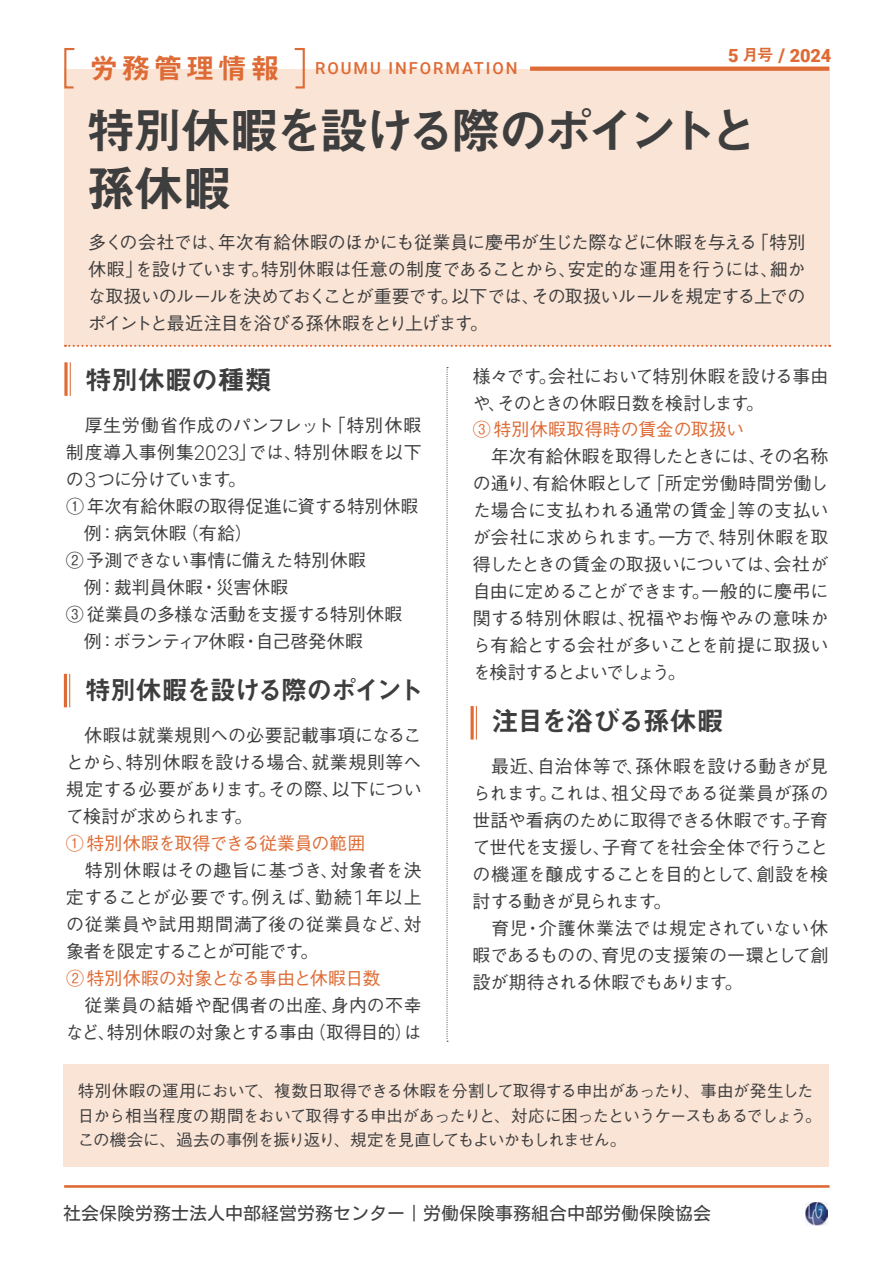
<style>
.page{position:relative;width:893px;height:1263px;background:#fff}
.page>*{position:absolute;margin:0;border:0;box-sizing:border-box;transform-origin:0 0}
.t1{font:49.5px/58.5px "Midashi Go Pr 6 N MB31 90 msp RKSJ H";letter-spacing:-.085em;color:#3e3e3f}
.t2{font:27px "Midashi Go Pr 6 N MB31 90 msp RKSJ H";letter-spacing:-.055em;color:#3e3e3f}
.t3{font:27px "Midashi Go Pr 6 N MB31 90 msp RKSJ H";letter-spacing:-.025em;color:#3e3e3f}
.t4{font:26.7px "Midashi Go Pr 6 N MB31 90 msp RKSJ H";letter-spacing:-.065em;color:#3e3e3f}
.t5{font:900 18.15px "Roboto";color:#de6b35}
.t6{font:18px/27px "Gothic BBB Pr 6 N Medium 90 msp RKSJ H";letter-spacing:-.02em;color:#3e3e3f;text-align:justify}
.t7{font:18px/27px "Gothic BBB Pr 6 N Medium 90 msp RKSJ H";letter-spacing:.01em;color:#3e3e3f;text-align:right}
.t8{font:18px/27px "Gothic BBB Pr 6 N Medium 90 msp RKSJ H";letter-spacing:-.04em;color:#3e3e3f}
.t9{font:18px "Motoya L Cedar W3 90 ms RKSJ H";color:#3f3f40}
.t10{font:18px "Gothic BBB Pr 6 N Medium 90 msp RKSJ H";letter-spacing:-.015em;color:#de6b35}
.t11{font:18px "Gothic BBB Pr 6 N Medium 90 msp RKSJ H";letter-spacing:.005em;color:#de6b35}
.t12{font:16.5px/24.5px "Gothic BBB Pr 6 N Medium 90 msp RKSJ H";letter-spacing:-.05em;color:#3e3e3f}
.t13{font:500 16.5px "Roboto";letter-spacing:.12em;color:#de6b35}
.s1{font-family:"Midashi Go Pr 6 N MB31 90 msp RKSJ H";font-weight:400;font-size:16.5px}
.s2{font-size:18.9px}
.s3{font-family:"Midashi Go Pr 6 N MB31 90 msp RKSJ H";font-weight:400;font-size:28.8px}
.s4{font-family:"Roboto";font-weight:300;font-size:20.7px}
</style>
<div class="page">
<img style="left:805px;top:1202px;width:22px;height:23px">
<div style="left:63px;top:1065px;width:765px;height:102px;background:#fae4d5"></div>
<div style="left:64px;top:69px;width:765px;height:277px;background:#fae4d5"></div>
<svg style="left:65px;top:345px;width:765px;height:2px"></svg>
<svg style="left:530px;top:67px;width:299px;height:4px"></svg>
<svg style="left:64px;top:48px;width:11px;height:41px"></svg>
<svg style="left:294px;top:48px;width:11px;height:41px"></svg>
<hr style="left:64px;top:1185px;width:765px;height:3px;background:#de6b35">
<hr style="left:70px;top:362px;width:1px;height:34px;background:#de6b35">
<svg style="left:64px;top:362px;width:4px;height:34px"></svg>
<hr style="left:69px;top:674px;width:1px;height:33px;background:#de6b35">
<hr style="left:64px;top:674px;width:3px;height:33px;background:#de6b35">
<hr style="left:476px;top:706px;width:1px;height:34px;background:#de6b35">
<svg style="left:470px;top:706px;width:4px;height:34px"></svg>
<svg style="left:446px;top:367px;width:2px;height:675px"></svg>
<p class="t5" style="left:728px;top:45px;width:105px">5 <span class="s1">月号</span> <span class="s2">/</span> 2024</p>
<p class="t13" style="left:89px;top:58px;width:430px"><span class="s3">労務管理情報　</span>ROUMU INFORMATION</p>
<h1 class="t1" style="left:86px;top:108px;width:674px">特別休暇を設ける際のポイントと孫休暇</h1>
<p class="t6" style="left:88px;top:231px;width:719px">多くの会社では、年次有給休暇のほかにも従業員に慶弔が生じた際などに休暇を与える「特別休暇」を設けています。特別休暇は任意の制度であることから、安定的な運用を行うには、細かな取扱いのルールを決めておくことが重要です。以下では、その取扱いルールを規定する上でのポイントと最近注目を浴びる孫休暇をとり上げます。</p>
<h2 class="t3" style="left:85px;top:370px;width:188px">特別休暇の種類</h2>
<p class="t6" style="left:66px;top:415px;width:357px;text-align:left">　厚生労働省作成のパンフレット「特別休暇制度導入事例集<span class="s4">2023</span>」では、特別休暇を以下の<span class="s4">3</span>つに分けています。<br>① 年次有給休暇の取得促進に資する特別休暇　例：病気休暇（有給）<br>②予測できない事情に備えた特別休暇<br>　例：裁判員休暇・災害休暇<br>③ 従業員の多様な活動を支援する特別休暇　例：ボランティア休暇・自己啓発休暇</p>
<h3 class="t4" style="left:85px;top:680px;width:340px">特別休暇を設ける際のポイント</h3>
<p class="t6" style="left:66px;top:725px;width:357px">　休暇は就業規則への必要記載事項になることから、特別休暇を設ける場合、就業規則等へ規定する必要があります。その際、以下について検討が求められます。</p>
<p class="t10" style="left:66px;top:837px;width:301px">① 特別休暇を取得できる従業員の範囲</p>
<p class="t6" style="left:66px;top:859px;width:357px">　特別休暇はその趣旨に基づき、対象者を決定することが必要です。例えば、勤続<span class="s4">1</span>年以上の従業員や試用期間満了後の従業員など、対象者を限定することが可能です。</p>
<p class="t10" style="left:66px;top:972px;width:316px">② 特別休暇の対象となる事由と休暇日数</p>
<p class="t7" style="left:66px;top:994px;width:357px">従業員の結婚や配偶者の出産、身内の不幸など、特別休暇の対象とする事由（取得目的）は</p>
<p class="t8" style="left:473px;top:365px;width:357px">様々です。会社において特別休暇を設ける事由や、そのときの休暇日数を検討します。</p>
<p class="t11" style="left:473px;top:423px;width:273px">③特別休暇取得時の賃金の取扱い</p>
<p class="t6" style="left:473px;top:446px;width:357px">　年次有給休暇を取得したときには、その名称の通り、有給休暇として「所定労働時間労働した場合に支払われる通常の賃金」等の支払いが会社に求められます。一方で、特別休暇を取得したときの賃金の取扱いについては、会社が自由に定めることができます。一般的に慶弔に関する特別休暇は、祝福やお悔やみの意味から有給とする会社が多いことを前提に取扱いを検討するとよいでしょう。</p>
<h2 class="t2" style="left:492px;top:711px;width:234px">注目を浴びる孫休暇</h2>
<p class="t6" style="left:473px;top:756px;width:357px;text-align:left">　最近、自治体等で、孫休暇を設ける動きが見られます。これは、祖父母である従業員が孫の世話や看病のために取得できる休暇です。子育て世代を支援し、子育てを社会全体で行うことの機運を醸成することを目的として、創設を検討する動きが見られます。<br>　育児・介護休業法では規定されていない休暇であるものの、育児の支援策の一環として創設が期待される休暇でもあります。</p>
<p class="t12" style="left:78px;top:1081px;width:745px">特別休暇の運用において、複数日取得できる休暇を分割して取得する申出があったり、事由が発生した日から相当程度の期間をおいて取得する申出があったりと、対応に困ったというケースもあるでしょう。この機会に、過去の事例を振り返り、規定を見直してもよいかもしれません。</p>
<p class="t9" style="left:63px;top:1204px;width:649px">社会保険労務士法人中部経営労務センター｜労働保険事務組合中部労働保険協会</p>
</div>
